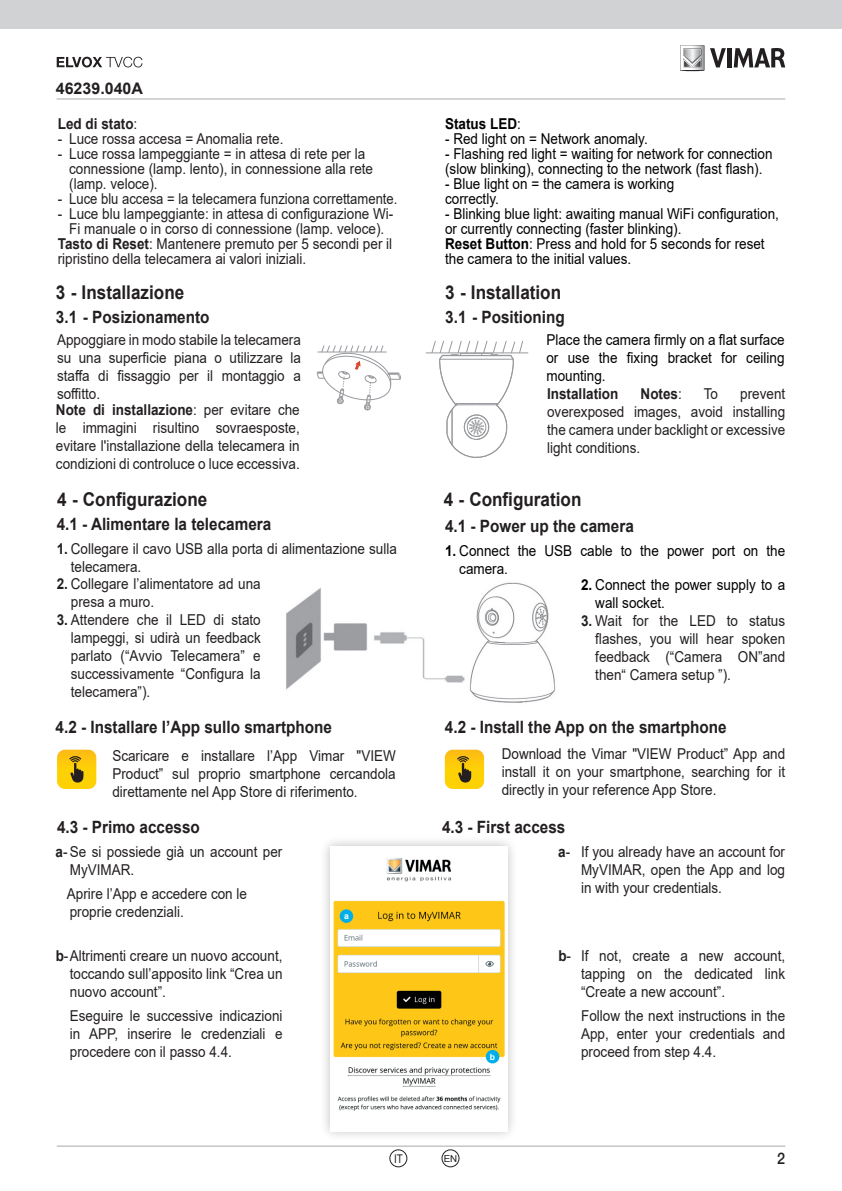
<style>
.page{position:relative;width:842px;height:1191px;background:#fff}
.page>*{position:absolute;margin:0;border:0;box-sizing:border-box;transform-origin:0 0}
.t1{font:700 19px "Arial";color:#231f20;scale:.9 1}
.t2{font:700 17px "Arial";color:#231f20;scale:.9 1}
.t3{font:700 16px "Arial";color:#231f20}
.t4{font:500 16px "Helvetica Neue LT Std";color:#231f20;scale:.9 1}
.t5{font:15px/18px "Arial";color:#231f20;text-align:justify;scale:.9 1}
.t6{font:15px/15px "Arial";color:#000001;scale:.9 1}
.t7{font:700 15px "Arial";color:#231f20;scale:.9 1}
.t8{font:700 15px "Arial";color:#000001;scale:.9 1}
.t9{font:12px "Arial Narrow";color:#231f20}
.t10{font:9.6px "Arial Narrow";color:#231f20;scale:1.25 1}
.t11{font:700 8.6px "Arial";color:#fff}
.s1{font-weight:400}
.s2{font-weight:700}
</style>
<div class="page">
<hr style="left:57px;top:1145px;width:728px;height:1px;background:#a8a9ad">
<div style="left:0;top:0;width:842px;height:28px;background:#d1d2d4"></div>
<svg style="left:710px;top:48px;width:16px;height:19px"></svg>
<hr style="left:727px;top:48px;width:4px;height:19px;background:#231f20">
<svg style="left:734px;top:48px;width:51px;height:19px"></svg>
<svg style="left:680px;top:45px;width:24px;height:27px"></svg>
<hr style="left:57px;top:98px;width:728px;height:1px;background:#a8a9ad">
<div style="left:390px;top:1149px;width:17px;height:18px;border:1px solid #231f20;border-radius:50%"></div>
<svg style="left:57px;top:57px;width:86px;height:10px"></svg>
<div style="left:442px;top:1149px;width:17px;height:18px;border:1px solid #231f20;border-radius:50%"></div>
<div style="left:320px;top:835px;width:198px;height:306px;background:#231f20;opacity:.3"></div>
<img style="left:331px;top:846px;width:176px;height:285px">
<div style="left:340px;top:909px;width:13px;height:14px;background:#00afea;border-radius:50%"></div>
<div style="left:486px;top:1050px;width:13px;height:13px;background:#00afea;border-radius:50%"></div>
<img style="left:286px;top:582px;width:269px;height:121px">
<hr style="left:426px;top:352px;width:102px;height:1px;background:#97999d">
<svg style="left:431px;top:340px;width:92px;height:118px"></svg>
<svg style="left:317px;top:345px;width:84px;height:65px"></svg>
<svg style="left:57px;top:749px;width:39px;height:40px;background:#e4b918"></svg>
<svg style="left:445px;top:749px;width:39px;height:40px;background:#e4b918"></svg>
<p class="t3" style="left:56px;top:77px;width:89px">46239.040A</p>
<p class="t7" style="left:58px;top:113px;width:90px">Led di stato<span class="s1">:</span></p>
<p class="t5" style="left:58px;top:129px;width:252px">- Luce rossa accesa = Anomalia rete.</p>
<p class="t5" style="left:69px;top:146px;width:339px;line-height:15px;text-align:left;text-indent:-11px">- Luce rossa lampeggiante = in attesa di rete per la connessione (lamp. lento), in connessione alla rete (lamp. veloce).</p>
<p class="t5" style="left:58px;top:189px;width:379px">- Luce blu accesa = la telecamera funziona correttamente.</p>
<p class="t5" style="left:58px;top:204px;width:374px">- Luce blu lampeggiante: in attesa di configurazione Wi-</p>
<p class="t5" style="left:69px;top:219px;width:352px">Fi manuale o in corso di connessione (lamp. veloce).</p>
<p class="t5" style="left:58px;top:234px;width:373px"><span class="s2">Tasto di Reset</span>: Mantenere premuto per 5 secondi per il</p>
<p class="t5" style="left:58px;top:249px;width:277px">ripristino della telecamera ai valori iniziali.</p>
<p class="t1" style="left:56px;top:279px;width:144px">3 - Installazione</p>
<p class="t2" style="left:56px;top:305px;width:172px">3.1 - Posizionamento</p>
<p class="t8" style="left:445px;top:113px;width:86px">Status LED<span class="s1">:</span></p>
<p class="t6" style="left:445px;top:131px;width:227px">- Red light on = Network anomaly.</p>
<p class="t6" style="left:445px;top:146px;width:365px">- Flashing red light = waiting for network for connection (slow blinking), connecting to the network (fast flash).</p>
<p class="t6" style="left:445px;top:176px;width:256px">- Blue light on = the camera is working correctly.</p>
<p class="t6" style="left:445px;top:206px;width:372px">- Blinking blue light: awaiting manual WiFi configuration, or currently connecting (faster blinking).<br><span class="s2">Reset Button</span>: Press and hold for 5 seconds for reset the camera to the initial values.</p>
<p class="t1" style="left:445px;top:279px;width:130px">3 - Installation</p>
<p class="t2" style="left:445px;top:305px;width:134px">3.1 - Positioning</p>
<p class="t5" style="left:57px;top:331px;width:272px">Appoggiare in modo stabile la telecamera su una superficie piana o utilizzare la staffa di fissaggio per il montaggio a soffitto.</p>
<p class="t6" style="left:546px;top:331px;width:266px;line-height:18px;text-align:justify">Place the camera firmly on a flat surface or use the fixing bracket for ceiling mounting.</p>
<p class="t7" style="left:547px;top:383px;width:81px">Installation</p>
<p class="t7" style="left:641px;top:383px;width:47px">Notes<span class="s1">:</span></p>
<p class="t5" style="left:704px;top:385px;width:17px">To</p>
<p class="t5" style="left:547px;top:385px;width:266px;text-indent:193px">prevent overexposed images, avoid installing the camera under backlight or excessive light conditions.</p>
<p class="t5" style="left:56px;top:401px;width:272px"><span class="s2">Note di installazione</span>: per evitare che le immagini risultino sovraesposte, evitare l'installazione della telecamera in condizioni di controluce o luce eccessiva.</p>
<p class="t1" style="left:57px;top:486px;width:168px">4 - Configurazione</p>
<p class="t1" style="left:444px;top:486px;width:155px">4 - Configuration</p>
<p class="t2" style="left:57px;top:512px;width:240px">4.1 - Alimentare la telecamera</p>
<p class="t5" style="left:71px;top:540px;width:364px;text-indent:-14px"><span class="s2">1.</span> Collegare il cavo USB alla porta di alimentazione sulla telecamera.</p>
<p class="t2" style="left:445px;top:514px;width:211px">4.1 - Power up the camera</p>
<p class="t6" style="left:459px;top:541px;width:364px;line-height:18px;text-indent:-14px"><span class="s2">1.</span> Connect the USB cable to the power port on the camera.</p>
<p class="t5" style="left:71px;top:575px;width:213px;text-indent:-14px"><span class="s2">2.</span> Collegare l’alimentatore ad una presa a muro.</p>
<p class="t5" style="left:71px;top:611px;width:213px;text-indent:-14px"><span class="s2">3.</span> Attendere che il LED di stato lampeggi, si udirà un feedback parlato (“Avvio Telecamera” e successivamente “Configura la telecamera”).</p>
<p class="t6" style="left:595px;top:575px;width:213px;line-height:18px;text-indent:-14px"><span class="s2">2.</span> Connect the power supply to a wall socket.</p>
<p class="t5" style="left:595px;top:611px;width:213px;text-indent:-14px"><span class="s2">3.</span> Wait for the LED to status flashes, you will hear spoken feedback (“Camera ON”and then“ Camera setup ”).</p>
<p class="t2" style="left:56px;top:715px;width:309px">4.2 - Installare l’App sullo smartphone</p>
<p class="t2" style="left:445px;top:715px;width:314px">4.2 - Install the App on the smartphone</p>
<p class="t5" style="left:112px;top:746px;width:316px">Scaricare e installare l’App Vimar "VIEW Product” sul proprio smartphone cercandola direttamente nel App Store di riferimento.</p>
<p class="t5" style="left:502px;top:745px;width:316px">Download the Vimar "VIEW Product” App and install it on your smartphone, searching for it directly in your reference App Store.</p>
<p class="t2" style="left:57px;top:814px;width:160px">4.3 - Primo accesso</p>
<p class="t5" style="left:70px;top:842px;width:238px;text-indent:-14px"><span class="s2">a</span>- Se si possiede già un account per<br>MyVIMAR.</p>
<p class="t5" style="left:67px;top:884px;width:202px">Aprire l’App e accedere con le proprie credenziali.</p>
<p class="t5" style="left:70px;top:947px;width:238px;text-indent:-14px"><span class="s2">b</span>-Altrimenti creare un nuovo account, toccando sull’apposito link “Crea un nuovo account”.</p>
<p class="t5" style="left:70px;top:1006px;width:238px">Eseguire le successive indicazioni in APP, inserire le credenziali e procedere con il passo 4.4.</p>
<p class="t11" style="left:344px;top:910px;width:6px">a</p>
<p class="t2" style="left:442px;top:814px;width:139px">4.3 - First access</p>
<p class="t11" style="left:490px;top:1050px;width:7px">b</p>
<p class="t9" style="left:394px;top:1149px;width:10px">IT</p>
<p class="t10" style="left:444px;top:1151px;width:12px">EN</p>
<p class="t5" style="left:581px;top:842px;width:228px;text-indent:-23px"><span class="s2">a</span>- If you already have an account for MyVIMAR, open the App and log in with your credentials.</p>
<p class="t5" style="left:581px;top:947px;width:228px;text-indent:-23px"><span class="s2">b</span>- If not, create a new account, tapping on the dedicated link “Create a new account”.</p>
<p class="t5" style="left:581px;top:1006px;width:228px">Follow the next instructions in the App, enter your credentials and proceed from step 4.4.</p>
<p class="t4" style="left:777px;top:1148px;width:10px">2</p>
</div>
